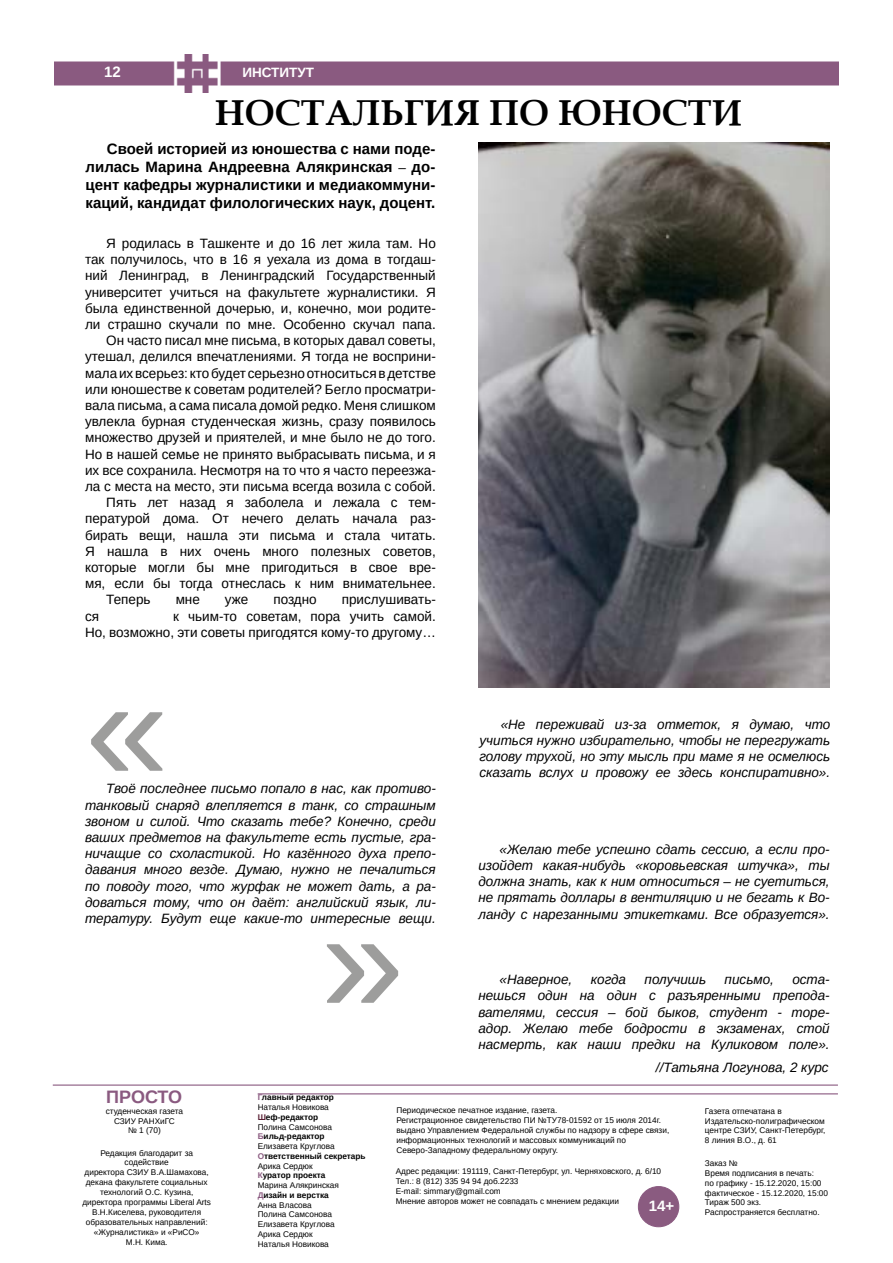
<style>
.page{position:relative;width:893px;height:1263px;background:#fff}
.page>*{position:absolute;margin:0;border:0;box-sizing:border-box;transform-origin:0 0}
.t1{font:150px "Arimo";color:#9d9d9c}
.t2{font:700 36px "Book Antiqua";color:#000}
.t3{font:700 18px "Arimo";letter-spacing:-.015em;color:#8a5a80}
.t4{font:700 15px/18px "Arimo";color:#000;text-align:justify}
.t5{font:700 15px "Arimo";color:#fff}
.t6{font:13.5px/16.2px "Arimo";color:#000;text-align:right}
.t7{font:italic 13.5px/16.2px "Arimo";color:#000;text-align:justify}
.t8{font:700 13.5px "Arimo";color:#fff}
.t9{font:8.25px/9.9px "Arimo";color:#000}
.s1{font-weight:400;font-style:italic;font-size:13.5px}
.s2{font-weight:700;color:#8a5a80}
.s3{font-weight:700}
.s4{font-weight:700;color:#581d32}
</style>
<div class="page">
<img style="left:54px;top:54px;width:785px;height:39px">
<img style="left:478px;top:143px;width:351px;height:544px">
<div style="left:638px;top:1186px;width:41px;height:41px;background:#8a5b80;border-radius:50%"></div>
<div style="left:638px;top:1186px;width:41px;height:41px;border:1px solid #8a5a80;border-radius:50%"></div>
<hr style="left:53px;top:1084px;width:785px;height:2px;background:#8a5a80">
<hr style="left:258px;top:1093px;width:580px;height:1px;background:#8a5a80">
<h3 class="t5" style="left:104px;top:61px;width:18px">12</h3>
<h3 class="t8" style="left:242px;top:63px;width:73px">ИНСТИТУТ</h3>
<h2 class="t2" style="left:215px;top:88px;width:529px">НОСТАЛЬГИЯ ПО ЮНОСТИ</h2>
<h3 class="t4" style="left:86px;top:140px;width:351px;text-indent:21px">Своей историей из юношества с нами поде&shy;лилась Марина Андреевна Алякринская <span class="s1">–</span> до&shy;цент кафедры журналистики и медиакоммуни&shy;каций, кандидат филологических наук, доцент.</h3>
<h3 class="t6" style="left:106px;top:235px;width:331px">Я родилась в Ташкенте и до 16 лет жила там. Но</h3>
<h3 class="t6" style="left:85px;top:251px;width:352px">так получилось, что в 16 я уехала из дома в тогдаш-</h3>
<h3 class="t6" style="left:85px;top:268px;width:352px">ний Ленинград, в Ленинградский Государственный</h3>
<h3 class="t6" style="left:85px;top:284px;width:352px">университет учиться на факультете журналистики. Я</h3>
<h3 class="t6" style="left:85px;top:300px;width:352px">была единственной дочерью, и, конечно, мои родите-</h3>
<h3 class="t6" style="left:85px;top:316px;width:352px">ли страшно скучали по мне. Особенно скучал папа.</h3>
<h3 class="t6" style="left:106px;top:332px;width:331px">Он часто писал мне письма, в которых давал советы,</h3>
<h3 class="t6" style="left:85px;top:349px;width:352px">утешал, делился впечатлениями. Я тогда не восприни-</h3>
<h3 class="t6" style="left:85px;top:365px;width:352px">мала их всерьез: кто будет серьезно относиться в детстве</h3>
<h3 class="t6" style="left:85px;top:381px;width:352px">или юношестве к советам родителей? Бегло просматри-</h3>
<h3 class="t6" style="left:85px;top:397px;width:352px">вала письма, а сама писала домой редко. Меня слишком</h3>
<h3 class="t6" style="left:85px;top:413px;width:352px">увлекла бурная студенческая жизнь, сразу появилось</h3>
<h3 class="t6" style="left:85px;top:430px;width:352px">множество друзей и приятелей, и мне было не до того.</h3>
<h3 class="t6" style="left:85px;top:446px;width:352px">Но в нашей семье не принято выбрасывать письма, и я</h3>
<h3 class="t6" style="left:85px;top:462px;width:352px">их все сохранила. Несмотря на то что я часто переезжа-</h3>
<h3 class="t6" style="left:85px;top:478px;width:352px">ла с места на место, эти письма всегда возила с собой.</h3>
<h3 class="t6" style="left:106px;top:494px;width:331px">Пять лет назад я заболела и лежала с тем-</h3>
<h3 class="t6" style="left:85px;top:511px;width:352px">пературой дома. От нечего делать начала раз-</h3>
<h3 class="t6" style="left:85px;top:527px;width:352px">бирать вещи, нашла эти письма и стала читать.</h3>
<h3 class="t6" style="left:85px;top:543px;width:352px">Я нашла в них очень много полезных советов,</h3>
<h3 class="t6" style="left:85px;top:559px;width:352px">которые могли бы мне пригодиться в свое вре-</h3>
<h3 class="t6" style="left:85px;top:575px;width:352px">мя, если бы тогда отнеслась к ним внимательнее.</h3>
<h3 class="t6" style="left:106px;top:592px;width:46px">Теперь</h3>
<h3 class="t6" style="left:176px;top:592px;width:26px">мне</h3>
<h3 class="t6" style="left:225px;top:592px;width:25px">уже</h3>
<h3 class="t6" style="left:273px;top:592px;width:45px">поздно</h3>
<h3 class="t6" style="left:342px;top:592px;width:96px">прислушивать-</h3>
<h3 class="t6" style="left:85px;top:608px;width:16px">ся</h3>
<h3 class="t6" style="left:85px;top:608px;width:352px">к чьим-то советам, пора учить самой.<br>Но, возможно, эти советы пригодятся кому-то другому…</h3>
<h1 class="t1" style="left:85px;top:634px;width:85px">«</h1>
<p class="t7" style="left:85px;top:780px;width:352px;text-indent:21px">Твоё последнее письмо попало в нас, как противо&shy;танковый снаряд влепляется в танк, со страшным звоном и силой. Что сказать тебе? Конечно, среди ваших предметов на факультете есть пустые, гра&shy;ничащие со схоластикой. Но казённого духа препо&shy;давания много везде. Думаю, нужно не печалиться по поводу того, что журфак не может дать, а ра&shy;доваться тому, что он даёт: английский язык, ли&shy;тературу. Будут еще какие-то интересные вещи.</p>
<h1 class="t1" style="left:404px;top:1081px;width:85px;rotate:-180deg">«</h1>
<h3 class="t7" style="left:479px;top:716px;width:352px;text-indent:21px">«Не переживай из-за отметок, я думаю, что учиться нужно избирательно, чтобы не перегружать голову трухой, но эту мысль при маме я не осмелюсь сказать вслух и провожу ее здесь конспиративно».</h3>
<p class="t7" style="left:478px;top:841px;width:353px;text-indent:21px">«Желаю тебе успешно сдать сессию, а если про&shy;изойдет какая-нибудь «коровьевская штучка», ты должна знать, как к ним относиться – не суетиться, не прятать доллары в вентиляцию и не бегать к Во&shy;ланду с нарезанными этикетками. Все образуется».</p>
<h3 class="t7" style="left:500px;top:971px;width:74px">«Наверное,</h3>
<h3 class="t7" style="left:591px;top:971px;width:37px">когда</h3>
<h3 class="t7" style="left:645px;top:971px;width:63px">получишь</h3>
<h3 class="t7" style="left:725px;top:971px;width:51px">письмо,</h3>
<h3 class="t7" style="left:478px;top:971px;width:353px;text-indent:314px">оста&shy;нешься один на один с разъяренными препода&shy;вателями, сессия – бой быков, студент - торе&shy;адор. Желаю тебе бодрости в экзаменах, стой насмерть, как наши предки на Куликовом поле».</h3>
<h3 class="t7" style="left:656px;top:1059px;width:174px">//Татьяна Логунова, 2 курс</h3>
<h3 class="t3" style="left:106px;top:1084px;width:77px">ПРОСТО</h3>
<p class="t9" style="left:106px;top:1106px;width:79px;text-align:center">студенческая газета<br>СЗИУ РАНХиГС<br>№ 1 (70)</p>
<p class="t9" style="left:82px;top:1148px;width:130px;text-align:center">Редакция благодарит за содействие<br>директора СЗИУ В.А.Шамахова, декана факультете социальных технологий О.С. Кузина, директора программы Liberal Arts<br>В.Н.Киселева, руководителя образовательных направлений: «Журналистика» и «РиСО»<br>М.Н. Кима.</p>
<p class="t9" style="left:258px;top:1093px;width:109px"><span class="s2">Г</span><span class="s3">лавный редактор<br></span>Наталья Новикова<br><span class="s4">Ш</span><span class="s3">еф-редактор<br></span>Полина Самсонова<br><span class="s2">Б</span><span class="s3">ильд-редактор<br></span>Елизавета Круглова<br><span class="s2">О</span><span class="s3">тветственный секретарь<br></span>Арика Сердюк<br><span class="s2">К</span><span class="s3">уратор проекта<br></span>Марина Алякринская<br><span class="s2">Д</span><span class="s3">изайн и верстка<br></span>Анна Власова<br>Полина Самсонова<br>Елизавета Круглова<br>Арика Сердюк<br>Наталья Новикова</p>
<p class="t9" style="left:396px;top:1105px;width:274px">Периодическое печатное издание, газета.<br>Регистрационное свидетельство ПИ №ТУ78-01592 от 15 июля 2014г. выдано Управлением Федеральной службы по надзору в сфере связи, информационных технологий и массовых коммуникаций по Северо-Западному федеральному округу.</p>
<p class="t9" style="left:396px;top:1166px;width:267px">Адрес редакции: 191119, Санкт-Петербург, ул. Черняховского, д. 6/10<br>Тел.: 8 (812) 335 94 94 доб.2233<br>E-mail: simmary@gmail.com<br>Мнение авторов может не совпадать с мнением редакции</p>
<h3 class="t5" style="left:649px;top:1195px;width:27px">14+</h3>
<p class="t9" style="left:705px;top:1106px;width:122px">Газета отпечатана в<br>Издательско-полиграфическом центре СЗИУ, Санкт-Петербург,<br>8 линия В.О., д. 61</p>
<p class="t9" style="left:705px;top:1158px;width:125px">Заказ №<br>Время подписания в печать:<br>по графику - 15.12.2020, 15:00 фактическое - 15.12.2020, 15:00<br>Тираж 500 экз.<br>Распространяется бесплатно.</p>
</div>
